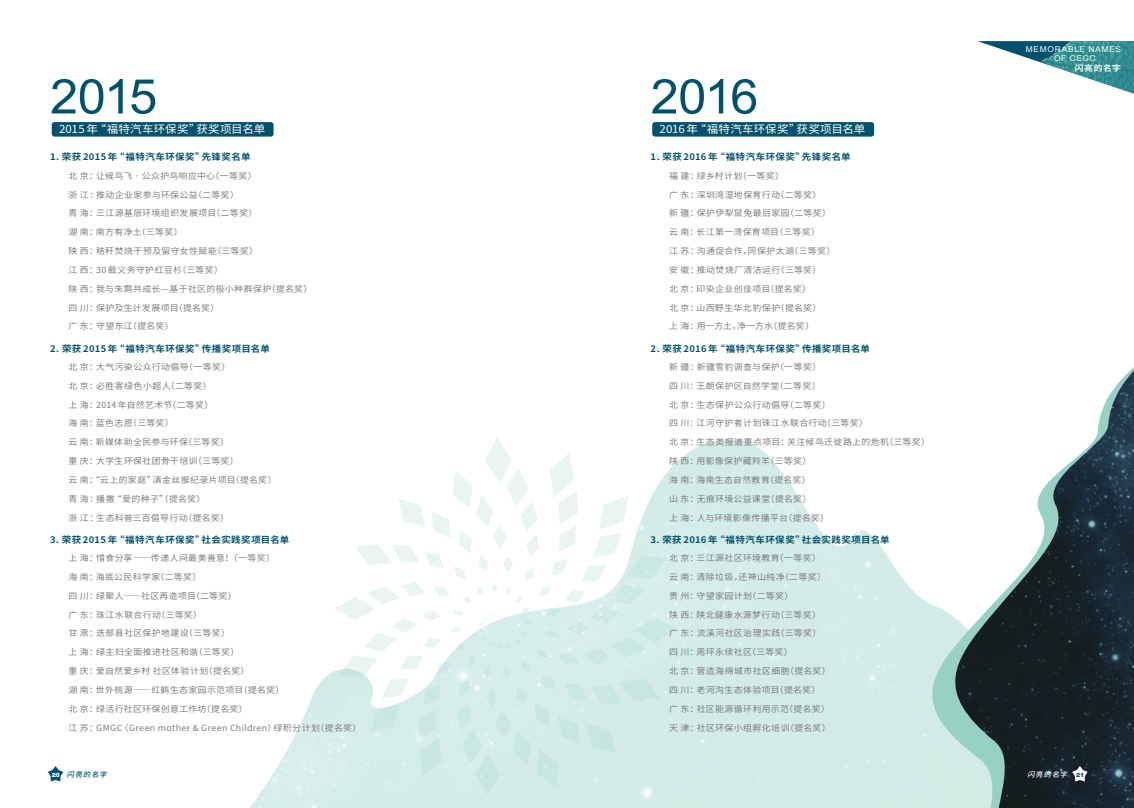
<style>
.page{position:relative;width:1134px;height:808px;background:#fff}
.page>*{position:absolute;margin:0;border:0;box-sizing:border-box;transform-origin:0 0}
.t1{font:48px "Arial";letter-spacing:-.035em;color:#00516d;scale:1.05 1}
.t2{font:11px "Source Han Sans CN";letter-spacing:.015em;color:#fff;scale:1.05 1}
.t3{font:700 9px "Source Han Sans CN";letter-spacing:.05em;color:#00516d;scale:1.05 1}
.t4{font:8.5px "Source Han Sans CN";letter-spacing:.04em;color:#727171;scale:1.05 1}
.t5{font:8.5px "Source Han Sans CN";letter-spacing:.015em;color:#727171;scale:1.05 1}
.t6{font:8.5px "Source Han Sans CN";letter-spacing:.02em;color:#727171;scale:1.05 1}
.t7{font:8px/9px "Arial";letter-spacing:.08em;color:#fff;text-align:center;scale:1.05 1}
.t8{font:700 8px "Source Han Sans CN";letter-spacing:.07em;color:#fff;scale:1.1 1}
.t9{font:italic 500 7px "Source Han Sans CN";color:#00516d;scale:1.05 1}
.t10{font:italic 500 7px "Source Han Sans CN";color:#fff;scale:1.05 1}
.s1{font-family:"Helvetica Neue LT Pro";font-weight:900;font-style:normal;font-size:6px;color:#fff}
.s2{font-family:"Helvetica Neue LT Pro";font-weight:900;font-style:normal;font-size:6px;color:#00516d}
</style>
<div class="page">
<svg style="left:48px;top:766px;width:15px;height:15px"></svg>
<svg style="left:977px;top:41px;width:64px;height:22px"></svg>
<img style="left:1041px;top:41px;width:93px;height:53px">
<img style="left:250px;top:438px;width:658px;height:370px">
<div style="left:52px;top:122px;width:222px;height:15px;background:#00516d;border-radius:3px"></div>
<div style="left:652px;top:122px;width:222px;height:15px;background:#00516d;border-radius:3px"></div>
<div style="left:908px;top:585px;width:25px;height:223px;background:#d2ebe6"></div>
<img style="left:933px;top:370px;width:201px;height:438px">
<svg style="left:1072px;top:766px;width:16px;height:15px"></svg>
<h1 class="t1" style="left:50px;top:65px;width:104px">2015</h1>
<h1 class="t1" style="left:651px;top:65px;width:104px">2016</h1>
<p class="t2" style="left:59px;top:123px;width:198px">2015 年“福特汽车环保奖”获奖项目名单</p>
<p class="t2" style="left:660px;top:123px;width:197px">2016 年“福特汽车环保奖”获奖项目名单</p>
<p class="t3" style="left:50px;top:152px;width:192px">1. 荣获 2015 年“福特汽车环保奖”先锋奖名单</p>
<p class="t4" style="left:69px;top:171px;width:181px">北 京：让候鸟飞 · 公众护鸟响应中心（一等奖）</p>
<p class="t4" style="left:69px;top:190px;width:164px">浙 江：推动企业家参与环保公益（二等奖）</p>
<p class="t4" style="left:69px;top:208px;width:181px">青 海：三江源基层环境组织发展项目（二等奖）</p>
<p class="t4" style="left:69px;top:227px;width:110px">湖 南：南方有净土（三等奖）</p>
<p class="t4" style="left:69px;top:246px;width:182px">陕 西：秸秆焚烧干预及留守女性赋能（三等奖）</p>
<p class="t4" style="left:69px;top:265px;width:149px">江 西：30 载义务守护红豆杉（三等奖）</p>
<p class="t4" style="left:69px;top:284px;width:234px">陕 西：我与朱鹮共成长—基于社区的极小种群保护（提名奖）</p>
<p class="t5" style="left:69px;top:303px;width:145px">四 川：保护及生计发展项目（提名奖）</p>
<p class="t4" style="left:69px;top:321px;width:102px">广 东：守望东江（提名奖）</p>
<p class="t3" style="left:50px;top:343px;width:211px">2. 荣获 2015 年“福特汽车环保奖”传播奖项目名单</p>
<p class="t4" style="left:69px;top:362px;width:156px">北 京：大气污染公众行动倡导（一等奖）</p>
<p class="t4" style="left:69px;top:381px;width:138px">北 京：必胜客绿色小超人（二等奖）</p>
<p class="t5" style="left:69px;top:400px;width:140px">上 海：2014 年自然艺术节（二等奖）</p>
<p class="t4" style="left:69px;top:418px;width:102px">海 南：蓝色志愿（三等奖）</p>
<p class="t4" style="left:69px;top:437px;width:154px">云 南：新媒体助全民参与环保（三等奖）</p>
<p class="t4" style="left:69px;top:456px;width:164px">重 庆：大学生环保社团骨干培训（三等奖）</p>
<p class="t4" style="left:69px;top:475px;width:200px">云 南：“云上的家庭”滇金丝猴纪录片项目（提名奖）</p>
<p class="t4" style="left:69px;top:494px;width:132px">青 海：播撒“爱的种子”（提名奖）</p>
<p class="t5" style="left:69px;top:513px;width:154px">浙 江：生态科普三百倡导行动（提名奖）</p>
<p class="t3" style="left:50px;top:534px;width:229px">3. 荣获 2015 年“福特汽车环保奖”社会实践奖项目名单</p>
<p class="t4" style="left:69px;top:553px;width:198px">上 海：惜食分享——传递人间最美善意！（一等奖）</p>
<p class="t4" style="left:69px;top:572px;width:128px">海 南：海底公民科学家（二等奖）</p>
<p class="t4" style="left:69px;top:591px;width:162px">四 川：绿聚人——社区再造项目（二等奖）</p>
<p class="t4" style="left:69px;top:610px;width:129px">广 东：珠江水联合行动（三等奖）</p>
<p class="t4" style="left:69px;top:628px;width:155px">甘 肃：迭部县社区保护地建设（三等奖）</p>
<p class="t4" style="left:69px;top:647px;width:164px">上 海：绿主妇全面推进社区和谐（三等奖）</p>
<p class="t4" style="left:69px;top:666px;width:174px">重 庆：爱自然爱乡村 社区体验计划（提名奖）</p>
<p class="t4" style="left:69px;top:685px;width:207px">湖 南：世外桃源——红鹤生态家园示范项目（提名奖）</p>
<p class="t4" style="left:69px;top:704px;width:172px">北 京：绿活行社区环保创意工作坊（提名奖）</p>
<p class="t4" style="left:69px;top:723px;width:280px">江 苏：GMGC（Green mother &amp; Green Children）绿积分计划（提名奖）</p>
<p class="t9" style="left:52px;top:770px;width:57px"><span class="s1">20</span> 闪亮的名字</p>
<p class="t3" style="left:651px;top:152px;width:192px">1. 荣获 2016 年“福特汽车环保奖”先锋奖名单</p>
<p class="t4" style="left:669px;top:171px;width:111px">福 建：绿乡村计划（一等奖）</p>
<p class="t4" style="left:669px;top:190px;width:147px">广 东：深圳湾湿地保育行动（二等奖）</p>
<p class="t4" style="left:669px;top:208px;width:156px">新 疆：保护伊犁鼠兔最后家园（二等奖）</p>
<p class="t4" style="left:669px;top:227px;width:145px">云 南：长江第一湾保育项目（三等奖）</p>
<p class="t4" style="left:669px;top:246px;width:160px">江 苏：沟通促合作，同保护太湖（三等奖）</p>
<p class="t4" style="left:669px;top:265px;width:147px">安 徽：推动焚烧厂清洁运行（三等奖）</p>
<p class="t4" style="left:669px;top:284px;width:137px">北 京：印染企业创佳项目（提名奖）</p>
<p class="t4" style="left:669px;top:303px;width:147px">北 京：山西野生华北豹保护（提名奖）</p>
<p class="t5" style="left:669px;top:321px;width:140px">上 海：用一方土，净一方水（提名奖）</p>
<p class="t3" style="left:651px;top:343px;width:210px">2. 荣获 2016 年“福特汽车环保奖”传播奖项目名单</p>
<p class="t4" style="left:669px;top:362px;width:146px">新 疆：新疆雪豹调查与保护（一等奖）</p>
<p class="t4" style="left:669px;top:381px;width:146px">四 川：王朗保护区自然学堂（二等奖）</p>
<p class="t4" style="left:669px;top:400px;width:155px">北 京：生态保护公众行动倡导（二等奖）</p>
<p class="t4" style="left:669px;top:418px;width:191px">四 川：江河守护者计划珠江水联合行动（三等奖）</p>
<p class="t4" style="left:669px;top:437px;width:250px">北 京：生态类报道重点项目：关注候鸟迁徙路上的危机（三等奖）</p>
<p class="t4" style="left:669px;top:456px;width:137px">陕 西：用影像保护藏羚羊（三等奖）</p>
<p class="t6" style="left:669px;top:475px;width:137px">海 南：海南生态自然教育（提名奖）</p>
<p class="t4" style="left:669px;top:494px;width:137px">山 东：无痕环境公益课堂（提名奖）</p>
<p class="t6" style="left:669px;top:513px;width:154px">上 海：人与环境影像传播平台（提名奖）</p>
<p class="t3" style="left:651px;top:534px;width:229px">3. 荣获 2016 年“福特汽车环保奖”社会实践奖项目名单</p>
<p class="t4" style="left:669px;top:553px;width:146px">北 京：三江源社区环境教育（一等奖）</p>
<p class="t4" style="left:669px;top:572px;width:151px">云 南：清除垃圾，还神山纯净（二等奖）</p>
<p class="t4" style="left:669px;top:591px;width:120px">贵 州：守望家园计划（二等奖）</p>
<p class="t4" style="left:669px;top:610px;width:146px">陕 西：陕北健康水源梦行动（三等奖）</p>
<p class="t4" style="left:669px;top:628px;width:147px">广 东：流溪河社区治理实践（三等奖）</p>
<p class="t4" style="left:669px;top:647px;width:119px">四 川：周坪永续社区（三等奖）</p>
<p class="t4" style="left:669px;top:666px;width:156px">北 京：营造海绵城市社区细胞（提名奖）</p>
<p class="t4" style="left:669px;top:685px;width:146px">四 川：老河沟生态体验项目（提名奖）</p>
<p class="t4" style="left:669px;top:704px;width:155px">广 东：社区能源循环利用示范（提名奖）</p>
<p class="t4" style="left:669px;top:723px;width:156px">天 津：社区环保小组孵化培训（提名奖）</p>
<p class="t7" style="left:1026px;top:45px;width:92px">MEMORABLE NAMES<br>OF CEGC</p>
<p class="t8" style="left:1075px;top:64px;width:43px">闪亮的名字</p>
<p class="t10" style="left:1027px;top:770px;width:55px">闪亮的名字 <span class="s2">21</span></p>
</div>
